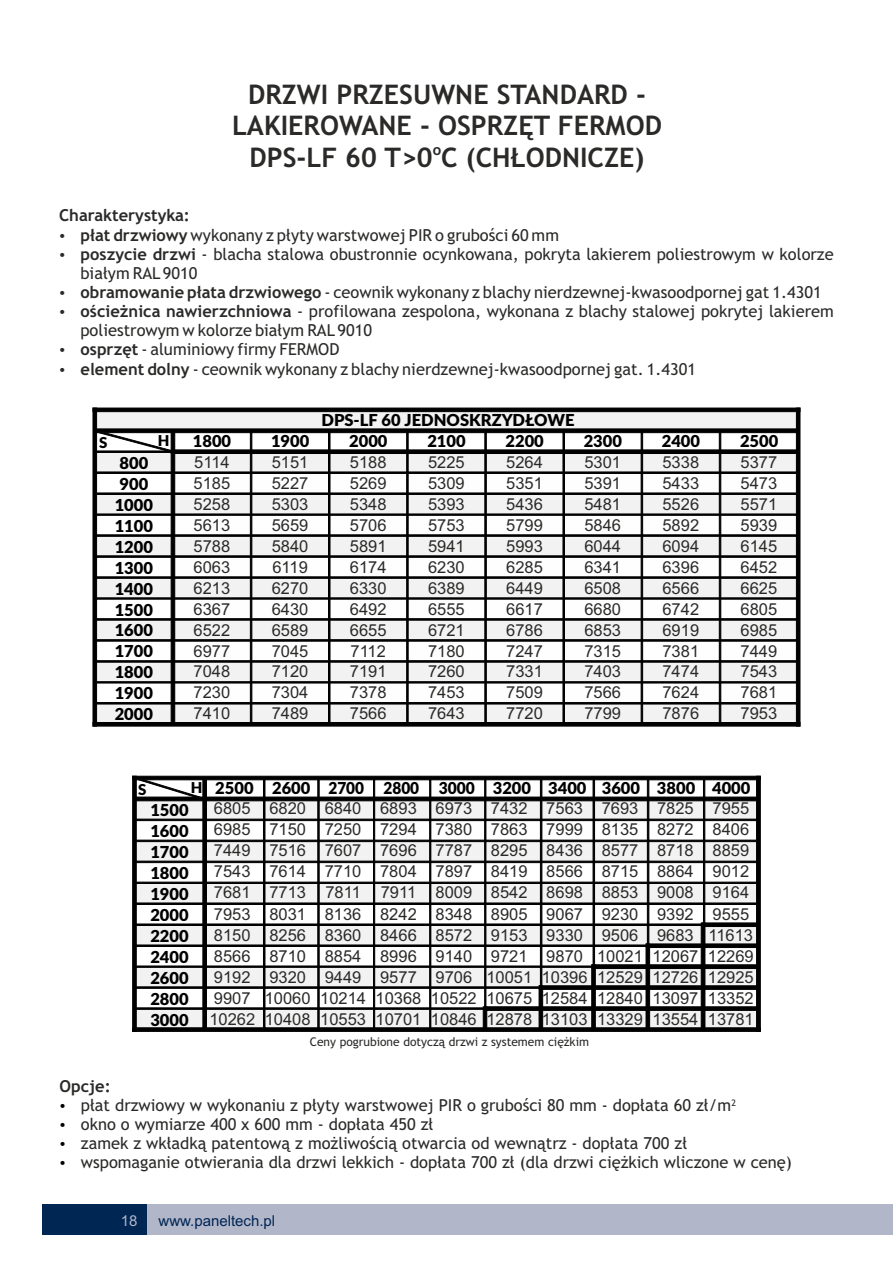
<style>
.page{position:relative;width:893px;height:1263px;background:#fff}
.page>*{position:absolute;margin:0;border:0;box-sizing:border-box;transform-origin:0 0}
.t1{font:700 27px/31.3px "Trebuchet MS";color:#2b2a29;text-align:center}
.t2{font:16.5px/21px "Arial";color:#2b2a29}
.t3{font:16.5px/19.2px "Trebuchet MS";color:#2b2a29}
.t4{font:900 16.5px/21px "Lato";color:#000}
.t5{font:700 16.5px "Trebuchet MS";color:#2b2a29}
.t6{font:15px "Arial";color:#002654}
.t7{font:900 15px "Lato";color:#000}
.t8{font:15px "Arial";color:#b2b6c9}
.t9{font:700 15px "Trebuchet MS";color:#2b2a29}
.t10{font:12px "Trebuchet MS";color:#2b2a29}
.t11{font:9px "Trebuchet MS";color:#2b2a29}
.s1{font-weight:700}
</style>
<div class="page">
<div style="left:43px;top:1205px;width:105px;height:30px;background:#002654"></div>
<div style="left:148px;top:1205px;width:745px;height:30px;background:#b2b6c9"></div>
<svg style="left:93px;top:408px;width:707px;height:318px"></svg>
<svg style="left:132px;top:776px;width:629px;height:256px"></svg>
<h1 class="t1" style="left:232px;top:81px;width:431px">DRZWI PRZESUWNE STANDARD -<br>LAKIEROWANE - OSPRZĘT FERMOD</h1>
<p class="t9" style="left:433px;top:144px;width:10px">o</p>
<h1 class="t1" style="left:250px;top:144px;width:396px">DPS-LF 60 T&gt;0 C (CHŁODNICZE)</h1>
<p class="t3" style="left:80px;top:207px;width:755px;text-indent:-21px"><span class="s1">Charakterystyka:<br>płat drzwiowy</span> wykonany z płyty warstwowej PIR o grubości 60 mm<br><span class="s1">poszycie drzwi</span> - blacha stalowa obustronnie ocynkowana, pokryta lakierem poliestrowym w kolorze białym RAL 9010<br><span class="s1">obramowanie płata drzwiowego</span> - ceownik wykonany z blachy nierdzewnej-kwasoodpornej gat 1.4301 <span class="s1">ościeżnica nawierzchniowa</span> - profilowana zespolona, wykonana z blachy stalowej pokrytej lakierem poliestrowym w kolorze białym RAL 9010<br><span class="s1">osprzęt</span> - aluminiowy firmy FERMOD<br><span class="s1">element dolny</span> - ceownik wykonany z blachy nierdzewnej-kwasoodpornej gat. 1.4301</p>
<p class="t7" style="left:99px;top:436px;width:10px">S</p>
<p class="t7" style="left:158px;top:434px;width:13px">H</p>
<p class="t4" style="left:115px;top:453px;width:40px">800<br>900<br>1000<br>1100<br>1200<br>1300<br>1400<br>1500<br>1600<br>1700<br>1800<br>1900<br>2000</p>
<p class="t4" style="left:321px;top:410px;width:255px">DPS-LF 60 JEDNOSKRZYDŁOWE</p>
<p class="t4" style="left:193px;top:431px;width:40px">1800</p>
<p class="t4" style="left:271px;top:431px;width:40px">1900</p>
<p class="t4" style="left:349px;top:431px;width:40px">2000</p>
<p class="t4" style="left:427px;top:431px;width:40px">2100</p>
<p class="t4" style="left:505px;top:431px;width:40px">2200</p>
<p class="t4" style="left:584px;top:431px;width:40px">2300</p>
<p class="t4" style="left:662px;top:431px;width:40px">2400</p>
<p class="t4" style="left:740px;top:431px;width:40px">2500</p>
<p class="t2" style="left:194px;top:453px;width:37px">5114</p>
<p class="t2" style="left:272px;top:453px;width:38px">5151</p>
<p class="t2" style="left:350px;top:453px;width:38px">5188</p>
<p class="t2" style="left:428px;top:453px;width:38px">5225</p>
<p class="t2" style="left:506px;top:453px;width:38px">5264</p>
<p class="t2" style="left:584px;top:453px;width:38px">5301</p>
<p class="t2" style="left:662px;top:453px;width:38px">5338</p>
<p class="t2" style="left:741px;top:453px;width:38px">5377</p>
<p class="t2" style="left:194px;top:474px;width:38px">5185</p>
<p class="t2" style="left:272px;top:474px;width:38px">5227</p>
<p class="t2" style="left:350px;top:474px;width:38px">5269</p>
<p class="t2" style="left:428px;top:474px;width:38px">5309</p>
<p class="t2" style="left:506px;top:474px;width:38px">5351</p>
<p class="t2" style="left:584px;top:474px;width:38px">5391</p>
<p class="t2" style="left:662px;top:474px;width:38px">5433</p>
<p class="t2" style="left:741px;top:474px;width:38px">5473</p>
<p class="t2" style="left:194px;top:495px;width:38px">5258</p>
<p class="t2" style="left:272px;top:495px;width:38px">5303</p>
<p class="t2" style="left:350px;top:495px;width:38px">5348</p>
<p class="t2" style="left:428px;top:495px;width:38px">5393</p>
<p class="t2" style="left:506px;top:495px;width:38px">5436</p>
<p class="t2" style="left:584px;top:495px;width:38px">5481</p>
<p class="t2" style="left:662px;top:495px;width:38px">5526</p>
<p class="t2" style="left:741px;top:495px;width:38px">5571</p>
<p class="t2" style="left:194px;top:516px;width:38px">5613</p>
<p class="t2" style="left:272px;top:516px;width:38px">5659</p>
<p class="t2" style="left:350px;top:516px;width:38px">5706</p>
<p class="t2" style="left:428px;top:516px;width:38px">5753</p>
<p class="t2" style="left:506px;top:516px;width:38px">5799</p>
<p class="t2" style="left:584px;top:516px;width:38px">5846</p>
<p class="t2" style="left:662px;top:516px;width:38px">5892</p>
<p class="t2" style="left:741px;top:516px;width:38px">5939</p>
<p class="t2" style="left:194px;top:537px;width:38px">5788</p>
<p class="t2" style="left:272px;top:537px;width:38px">5840</p>
<p class="t2" style="left:350px;top:537px;width:38px">5891</p>
<p class="t2" style="left:428px;top:537px;width:38px">5941</p>
<p class="t2" style="left:506px;top:537px;width:38px">5993</p>
<p class="t2" style="left:584px;top:537px;width:38px">6044</p>
<p class="t2" style="left:662px;top:537px;width:38px">6094</p>
<p class="t2" style="left:741px;top:537px;width:38px">6145</p>
<p class="t2" style="left:194px;top:558px;width:38px">6063</p>
<p class="t2" style="left:272px;top:558px;width:37px">6119</p>
<p class="t2" style="left:350px;top:558px;width:38px">6174</p>
<p class="t2" style="left:428px;top:558px;width:38px">6230</p>
<p class="t2" style="left:506px;top:558px;width:38px">6285</p>
<p class="t2" style="left:584px;top:558px;width:38px">6341</p>
<p class="t2" style="left:662px;top:558px;width:38px">6396</p>
<p class="t2" style="left:741px;top:558px;width:38px">6452</p>
<p class="t2" style="left:194px;top:579px;width:38px">6213</p>
<p class="t2" style="left:272px;top:579px;width:38px">6270</p>
<p class="t2" style="left:350px;top:579px;width:38px">6330</p>
<p class="t2" style="left:428px;top:579px;width:38px">6389</p>
<p class="t2" style="left:506px;top:579px;width:38px">6449</p>
<p class="t2" style="left:584px;top:579px;width:38px">6508</p>
<p class="t2" style="left:662px;top:579px;width:38px">6566</p>
<p class="t2" style="left:741px;top:579px;width:38px">6625</p>
<p class="t2" style="left:194px;top:600px;width:38px">6367</p>
<p class="t2" style="left:272px;top:600px;width:38px">6430</p>
<p class="t2" style="left:350px;top:600px;width:38px">6492</p>
<p class="t2" style="left:428px;top:600px;width:38px">6555</p>
<p class="t2" style="left:506px;top:600px;width:38px">6617</p>
<p class="t2" style="left:584px;top:600px;width:38px">6680</p>
<p class="t2" style="left:662px;top:600px;width:38px">6742</p>
<p class="t2" style="left:741px;top:600px;width:38px">6805</p>
<p class="t2" style="left:194px;top:621px;width:38px">6522</p>
<p class="t2" style="left:272px;top:621px;width:38px">6589</p>
<p class="t2" style="left:350px;top:621px;width:38px">6655</p>
<p class="t2" style="left:428px;top:621px;width:38px">6721</p>
<p class="t2" style="left:506px;top:621px;width:38px">6786</p>
<p class="t2" style="left:584px;top:621px;width:38px">6853</p>
<p class="t2" style="left:662px;top:621px;width:38px">6919</p>
<p class="t2" style="left:741px;top:621px;width:38px">6985</p>
<p class="t2" style="left:194px;top:642px;width:38px">6977</p>
<p class="t2" style="left:272px;top:642px;width:38px">7045</p>
<p class="t2" style="left:350px;top:642px;width:37px">7112</p>
<p class="t2" style="left:428px;top:642px;width:38px">7180</p>
<p class="t2" style="left:506px;top:642px;width:38px">7247</p>
<p class="t2" style="left:584px;top:642px;width:38px">7315</p>
<p class="t2" style="left:662px;top:642px;width:38px">7381</p>
<p class="t2" style="left:741px;top:642px;width:38px">7449</p>
<p class="t2" style="left:194px;top:663px;width:38px">7048</p>
<p class="t2" style="left:272px;top:663px;width:38px">7120</p>
<p class="t2" style="left:350px;top:663px;width:38px">7191</p>
<p class="t2" style="left:428px;top:663px;width:38px">7260</p>
<p class="t2" style="left:506px;top:663px;width:38px">7331</p>
<p class="t2" style="left:584px;top:663px;width:38px">7403</p>
<p class="t2" style="left:662px;top:663px;width:38px">7474</p>
<p class="t2" style="left:741px;top:663px;width:38px">7543</p>
<p class="t2" style="left:194px;top:684px;width:38px">7230</p>
<p class="t2" style="left:272px;top:684px;width:38px">7304</p>
<p class="t2" style="left:350px;top:684px;width:38px">7378</p>
<p class="t2" style="left:428px;top:684px;width:38px">7453</p>
<p class="t2" style="left:506px;top:684px;width:38px">7509</p>
<p class="t2" style="left:584px;top:684px;width:38px">7566</p>
<p class="t2" style="left:662px;top:684px;width:38px">7624</p>
<p class="t2" style="left:741px;top:684px;width:38px">7681</p>
<p class="t2" style="left:194px;top:705px;width:38px">7410</p>
<p class="t2" style="left:272px;top:705px;width:38px">7489</p>
<p class="t2" style="left:350px;top:705px;width:38px">7566</p>
<p class="t2" style="left:428px;top:705px;width:38px">7643</p>
<p class="t2" style="left:506px;top:705px;width:38px">7720</p>
<p class="t2" style="left:584px;top:705px;width:38px">7799</p>
<p class="t2" style="left:662px;top:705px;width:38px">7876</p>
<p class="t2" style="left:741px;top:705px;width:38px">7953</p>
<p class="t5" style="left:59px;top:1080px;width:53px">Opcje:</p>
<p class="t7" style="left:138px;top:783px;width:10px">S</p>
<p class="t7" style="left:191px;top:780px;width:13px">H</p>
<p class="t4" style="left:150px;top:800px;width:40px;text-align:justify">1500<br>1600<br>1700<br>1800<br>1900<br>2000<br>2200<br>2400<br>2600<br>2800<br>3000</p>
<p class="t4" style="left:215px;top:778px;width:537px">2500 2600 2700 2800 3000 3200 3400 3600 3800 4000</p>
<p class="t2" style="left:209px;top:800px;width:546px">6805 6820 6840 6893 6973 7432 7563 7693 7825 7955<br>6985 7150 7250 7294 7380 7863 7999 8135 8272 8406<br>7449 7516 7607 7696 7787 8295 8436 8577 8718 8859<br>7543 7614 7710 7804 7897 8419 8566 8715 8864 9012<br>7681 7713 7811 7911 8009 8542 8698 8853 9008 9164<br>7953 8031 8136 8242 8348 8905 9067 9230 9392 9555<br>8150 8256 8360 8466 8572 9153 9330 9506 9683 11613<br>8566 8710 8854 8996 9140 9721 9870 10021 12067 12269<br>9192 9320 9449 9577 9706 10051 10396 12529 12726 12925<br>9907 10060 10214 10368 10522 10675 12584 12840 13097 13352<br>10262 10408 10553 10701 10846 12878 13103 13329 13554 13781</p>
<p class="t10" style="left:310px;top:1037px;width:281px">Ceny pogrubione dotyczą drzwi z systemem ciężkim</p>
<p class="t3" style="left:81px;top:1097px;width:712px">płat drzwiowy w wykonaniu z płyty warstwowej PIR o grubości 80 mm - dopłata 60 zł/m<br>okno o wymiarze 400 x 600 mm - dopłata 450 zł<br>zamek z wkładką patentową z możliwością otwarcia od wewnątrz - dopłata 700 zł<br>wspomaganie otwierania dla drzwi lekkich - dopłata 700 zł (dla drzwi ciężkich wliczone w cenę)</p>
<p class="t11" style="left:731px;top:1099px;width:6px">2</p>
<p class="t8" style="left:121px;top:1214px;width:18px">18</p>
<p class="t6" style="left:159px;top:1214px;width:118px">www.paneltech.pl</p>
</div>
